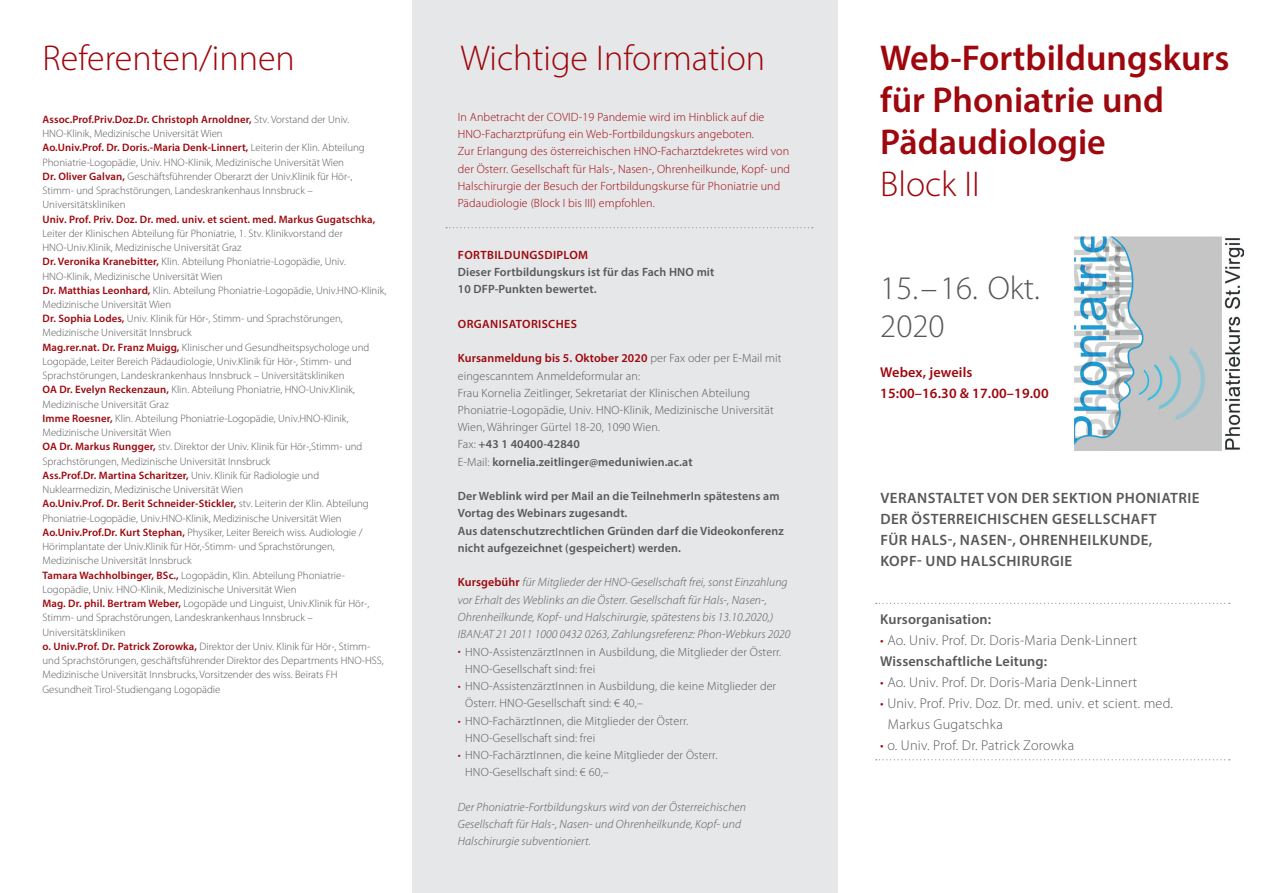
<style>
.page{position:relative;width:1263px;height:893px;background:#fff}
.page>*{position:absolute;margin:0;border:0;box-sizing:border-box;transform-origin:0 0}
.t1{font:600 36px "Myriad Pro";color:#9d070d}
.t2{font:300 36px "Myriad Pro";color:#9d070d}
.t3{font:300 33px "Myriad Pro";color:#57585a}
.t4{font:600 15px "Myriad Pro";letter-spacing:.03em;color:#57585a}
.t5{font:300 14.25px "Myriad Pro";letter-spacing:.015em;color:#57585a}
.t6{font:600 14.25px "Myriad Pro";letter-spacing:.01em;color:#57585a}
.t7{font:600 14.25px "Myriad Pro";letter-spacing:.01em;color:#9d070d}
.t8{font:300 12px/17.2px "Myriad Pro";letter-spacing:.01em;color:#57585a}
.t9{font:italic 300 12px/17.2px "Myriad Pro";letter-spacing:.01em;color:#57585a}
.t10{font:300 12px/17.2px "Myriad Pro";letter-spacing:.01em;color:#9d070d}
.t11{font:600 12px "Myriad Pro";letter-spacing:.01em;color:#57585a}
.t12{font:600 12px "Myriad Pro";letter-spacing:.03em;color:#9d070d}
.t13{font:300 10.8px/14.2px "Myriad Pro";color:#57585a}
.s1{font-weight:600;color:#9d070d}
.s2{font-weight:300}
.s3{font-weight:600;font-style:normal;color:#9d070d}
.s4{color:#9d070d}
</style>
<div class="page">
<img style="left:1075px;top:236px;width:168px;height:215px">
<div style="left:412px;top:0;width:426px;height:893px;background:#e6e7e9"></div>
<svg style="left:446px;top:227px;width:367px;height:1px"></svg>
<svg style="left:876px;top:603px;width:354px;height:1px"></svg>
<svg style="left:876px;top:759px;width:354px;height:1px"></svg>
<p class="t2" style="left:43px;top:38px;width:254px">Referenten/innen</p>
<p class="t13" style="left:43px;top:112px;width:308px"><span class="s1">Assoc.Prof.Priv.Doz.Dr. Christoph Arnoldner,</span> Stv. Vorstand der Univ.<br>HNO-Klinik, Medizinische Universität Wien</p>
<p class="t13" style="left:43px;top:141px;width:324px"><span class="s1">Ao.Univ.Prof. Dr. Doris.-Maria Denk-Linnert,</span> Leiterin der Klin. Abteilung<br>Phoniatrie-Logopädie, Univ. HNO-Klinik, Medizinische Universität Wien</p>
<p class="t13" style="left:43px;top:169px;width:311px"><span class="s1">Dr. Oliver Galvan,</span> Geschäftsführender Oberarzt der Univ.Klinik für Hör-,<br>Stimm- und Sprachstörungen, Landeskrankenhaus Innsbruck –<br>Universitätskliniken</p>
<p class="t13" style="left:43px;top:212px;width:334px"><span class="s1">Univ. Prof. Priv. Doz. Dr. med. univ. et scient. med. Markus Gugatschka,<br></span>Leiter der Klinischen Abteilung für Phoniatrie, 1. Stv. Klinikvorstand der<br>HNO-Univ.Klinik, Medizinische Universität Graz</p>
<p class="t13" style="left:43px;top:255px;width:305px"><span class="s1">Dr. Veronika Kranebitter,</span> Klin. Abteilung Phoniatrie-Logopädie, Univ.<br>HNO-Klinik, Medizinische Universität Wien</p>
<p class="t13" style="left:43px;top:283px;width:345px"><span class="s1">Dr. Matthias Leonhard,</span> Klin. Abteilung Phoniatrie-Logopädie, Univ.HNO-Klinik,<br>Medizinische Universität Wien</p>
<p class="t13" style="left:43px;top:312px;width:302px"><span class="s1">Dr. Sophia Lodes,</span> Univ. Klinik für Hör-, Stimm- und Sprachstörungen,<br>Medizinische Universität Innsbruck</p>
<p class="t13" style="left:43px;top:340px;width:328px"><span class="s1">Mag.rer.nat. Dr. Franz Muigg,</span> Klinischer und Gesundheitspsychologe und<br>Logopäde, Leiter Bereich Pädaudiologie, Univ.Klinik für Hör-, Stimm- und<br>Sprachstörungen, Landeskrankenhaus Innsbruck – Universitätskliniken</p>
<p class="t13" style="left:43px;top:383px;width:314px"><span class="s1">OA Dr. Evelyn Reckenzaun,</span> Klin. Abteilung Phoniatrie, HNO-Univ.Klinik,<br>Medizinische Universität Graz</p>
<p class="t13" style="left:43px;top:411px;width:308px"><span class="s1">Imme Roesner,</span> Klin. Abteilung Phoniatrie-Logopädie, Univ.HNO-Klinik,<br>Medizinische Universität Wien</p>
<p class="t13" style="left:43px;top:440px;width:321px"><span class="s1">OA Dr. Markus Rungger,</span> stv. Direktor der Univ. Klinik für Hör-,Stimm- und<br>Sprachstörungen, Medizinische Universität Innsbruck</p>
<p class="t13" style="left:43px;top:468px;width:278px"><span class="s1">Ass.Prof.Dr. Martina Scharitzer,</span> Univ. Klinik für Radiologie und<br>Nuklearmedizin, Medizinische Universität Wien</p>
<p class="t13" style="left:43px;top:497px;width:328px"><span class="s1">Ao.Univ.Prof. Dr. Berit Schneider-Stickler,</span> stv. Leiterin der Klin. Abteilung<br>Phoniatrie-Logopädie, Univ.HNO-Klinik, Medizinische Universität Wien</p>
<p class="t13" style="left:43px;top:525px;width:321px"><span class="s1">Ao.Univ.Prof.Dr. Kurt Stephan,</span> Physiker, Leiter Bereich wiss. Audiologie /<br>Hörimplantate der Univ.Klinik für Hör,-Stimm- und Sprachstörungen,<br>Medizinische Universität Innsbruck</p>
<p class="t13" style="left:43px;top:568px;width:304px"><span class="s1">Tamara Wachholbinger, BSc.,</span> Logopädin, Klin. Abteilung Phoniatrie-<br>Logopädie, Univ. HNO-Klinik, Medizinische Universität Wien</p>
<p class="t13" style="left:43px;top:597px;width:328px"><span class="s1">Mag. Dr. phil. Bertram Weber,</span> Logopäde und Linguist, Univ.Klinik für Hör-,<br>Stimm- und Sprachstörungen, Landeskrankenhaus Innsbruck –<br>Universitätskliniken</p>
<p class="t13" style="left:43px;top:639px;width:343px"><span class="s1">o. Univ.Prof. Dr. Patrick Zorowka,</span> Direktor der Univ. Klinik für Hör-, Stimm&shy;und Sprachstörungen, geschäftsführender Direktor des Departments HNO-HSS, Medizinische Universität Innsbrucks, Vorsitzender des wiss. Beirats FH Gesundheit Tirol-Studiengang Logopädie</p>
<p class="t2" style="left:460px;top:38px;width:306px">Wichtige Information</p>
<p class="t10" style="left:458px;top:108px;width:308px">In Anbetracht der COVID-19 Pandemie wird im Hinblick auf die<br>HNO-Facharztprüfung ein Web-Fortbildungskurs angeboten.</p>
<p class="t10" style="left:458px;top:143px;width:334px">Zur Erlangung des österreichischen HNO-Facharztdekretes wird von der Österr. Gesellschaft für Hals-, Nasen-, Ohrenheilkunde, Kopf- und Halschirurgie der Besuch der Fortbildungskurse für Phoniatrie und Pädaudiologie (Block I bis III) empfohlen.</p>
<p class="t12" style="left:458px;top:247px;width:132px">FORTBILDUNGSDIPLOM</p>
<p class="t11" style="left:458px;top:264px;width:258px">Dieser Fortbildungskurs ist für das Fach HNO mit</p>
<p class="t11" style="left:458px;top:282px;width:140px">10 DFP-Punkten bewertet.</p>
<p class="t12" style="left:458px;top:316px;width:120px">ORGANISATORISCHES</p>
<p class="t8" style="left:458px;top:350px;width:325px"><span class="s1">Kursanmeldung bis 5. Oktober 2020</span> per Fax oder per E-Mail mit eingescanntem Anmeldeformular an:</p>
<p class="t8" style="left:458px;top:384px;width:317px">Frau Kornelia Zeitlinger, Sekretariat der Klinischen Abteilung<br>Phoniatrie-Logopädie, Univ. HNO-Klinik, Medizinische Universität<br>Wien, Währinger Gürtel 18-20, 1090 Wien.</p>
<p class="t11" style="left:458px;top:437px;width:124px"><span class="s2">Fax:</span> +43 1 40400-42840</p>
<p class="t11" style="left:458px;top:454px;width:236px"><span class="s2">E-Mail:</span> kornelia.zeitlinger@meduniwien.ac.at</p>
<p class="t11" style="left:458px;top:489px;width:323px">Der Weblink wird per Mail an die TeilnehmerIn spätestens am</p>
<p class="t11" style="left:458px;top:506px;width:171px">Vortag des Webinars zugesandt.</p>
<p class="t11" style="left:458px;top:523px;width:328px">Aus datenschutzrechtlichen Gründen darf die Videokonferenz</p>
<p class="t11" style="left:458px;top:540px;width:225px">nicht aufgezeichnet (gespeichert) werden.</p>
<p class="t9" style="left:458px;top:574px;width:331px"><span class="s3">Kursgebühr</span> für Mitglieder der HNO-Gesellschaft frei, sonst Einzahlung vor Erhalt des Weblinks an die Österr. Gesellschaft für Hals-, Nasen-,<br>Ohrenheilkunde, Kopf- und Halschirurgie, spätestens bis 13.10.2020,)</p>
<p class="t9" style="left:458px;top:626px;width:334px">IBAN:AT 21 2011 1000 0432 0263, Zahlungsreferenz: Phon-Webkurs 2020</p>
<p class="t8" style="left:465px;top:643px;width:317px;text-indent:-8px"><span class="s4">•</span> HNO-AssistenzärztInnen in Ausbildung, die Mitglieder der Österr.<br>HNO-Gesellschaft sind: frei</p>
<p class="t8" style="left:458px;top:678px;width:320px"><span class="s4">•</span> HNO-AssistenzärztInnen in Ausbildung, die keine Mitglieder der</p>
<p class="t8" style="left:465px;top:695px;width:179px">Österr. HNO-Gesellschaft sind: € 40,–</p>
<p class="t8" style="left:458px;top:712px;width:232px"><span class="s4">•</span> HNO-FachärztInnen, die Mitglieder der Österr.</p>
<p class="t8" style="left:465px;top:729px;width:131px">HNO-Gesellschaft sind: frei</p>
<p class="t8" style="left:458px;top:747px;width:261px"><span class="s4">•</span> HNO-FachärztInnen, die keine Mitglieder der Österr.</p>
<p class="t8" style="left:465px;top:764px;width:145px">HNO-Gesellschaft sind: € 60,–</p>
<p class="t9" style="left:458px;top:798px;width:290px">Der Phoniatrie-Fortbildungskurs wird von der Österreichischen</p>
<p class="t9" style="left:458px;top:816px;width:285px">Gesellschaft für Hals-, Nasen- und Ohrenheilkunde, Kopf- und</p>
<p class="t9" style="left:458px;top:833px;width:135px">Halschirurgie subventioniert.</p>
<p class="t1" style="left:880px;top:35px;width:351px">Web-Fortbildungskurs</p>
<p class="t1" style="left:880px;top:77px;width:285px">für Phoniatrie und</p>
<p class="t1" style="left:880px;top:119px;width:227px">Pädaudiologie</p>
<p class="t2" style="left:880px;top:164px;width:101px">Block II</p>
<p class="t3" style="left:880px;top:270px;width:161px">15.–16. Okt.</p>
<p class="t3" style="left:880px;top:308px;width:66px">2020</p>
<p class="t7" style="left:880px;top:363px;width:94px">Webex, jeweils</p>
<p class="t7" style="left:880px;top:384px;width:170px">15:00–16.30 &amp; 17.00–19.00</p>
<p class="t4" style="left:880px;top:488px;width:321px">VERANSTALTET VON DER SEKTION PHONIATRIE</p>
<p class="t4" style="left:880px;top:509px;width:278px">DER ÖSTERREICHISCHEN GESELLSCHAFT</p>
<p class="t4" style="left:880px;top:530px;width:273px">FÜR HALS-, NASEN-, OHRENHEILKUNDE,</p>
<p class="t4" style="left:880px;top:551px;width:193px">KOPF- UND HALSCHIRURGIE</p>
<p class="t6" style="left:880px;top:610px;width:113px">Kursorganisation:</p>
<p class="t5" style="left:880px;top:632px;width:258px"><span class="s4">•</span> Ao. Univ. Prof. Dr. Doris-Maria Denk-Linnert</p>
<p class="t6" style="left:880px;top:652px;width:168px">Wissenschaftliche Leitung:</p>
<p class="t5" style="left:880px;top:674px;width:258px"><span class="s4">•</span> Ao. Univ. Prof. Dr. Doris-Maria Denk-Linnert</p>
<p class="t5" style="left:880px;top:695px;width:294px"><span class="s4">•</span> Univ. Prof. Priv. Doz. Dr. med. univ. et scient. med.</p>
<p class="t5" style="left:888px;top:716px;width:116px">Markus Gugatschka</p>
<p class="t5" style="left:880px;top:737px;width:196px"><span class="s4">•</span> o. Univ. Prof. Dr. Patrick Zorowka</p>
</div>
